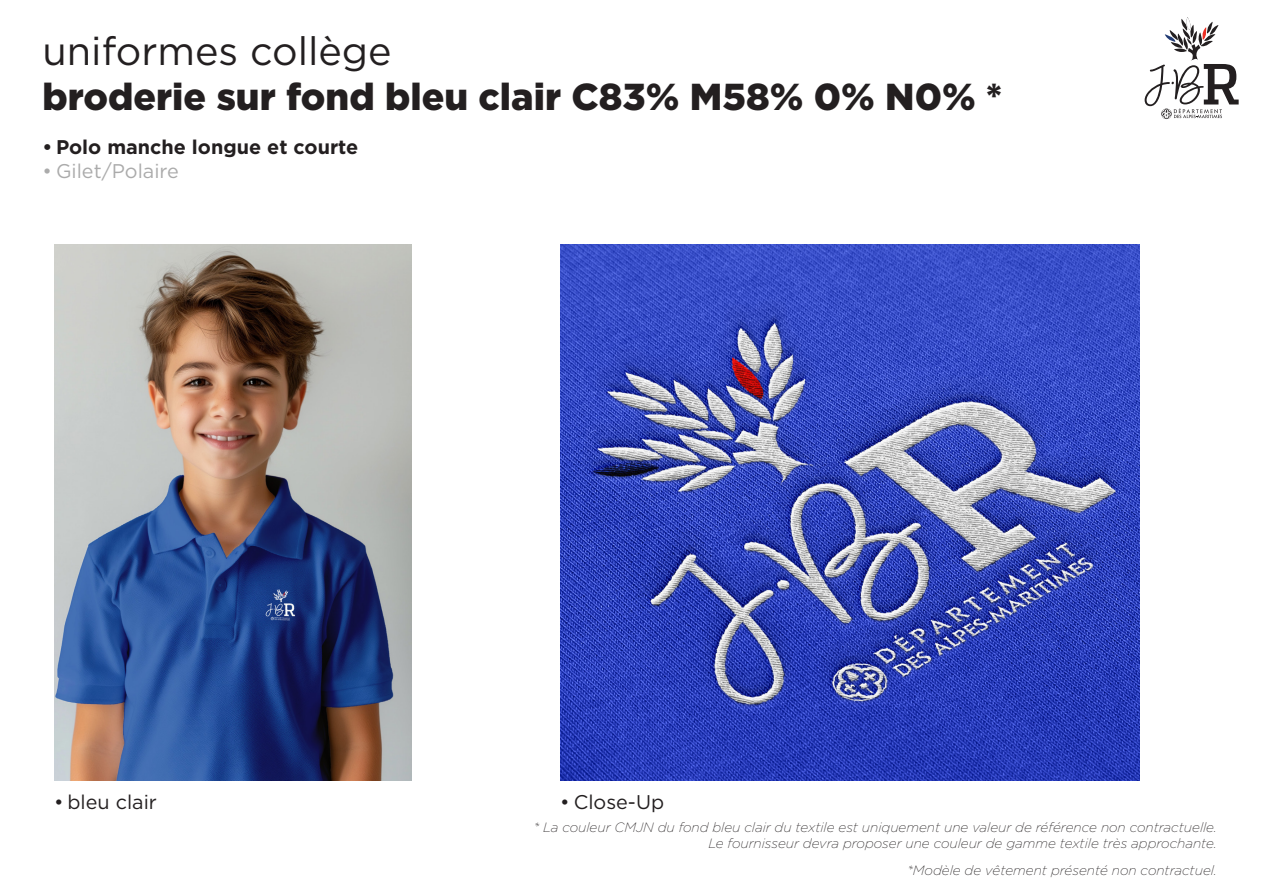
<style>
.page{position:relative;width:1263px;height:893px;background:#fff}
.page>*{position:absolute;margin:0;border:0;box-sizing:border-box;transform-origin:0 0}
.t1{font:39.6px "Gotham";color:#231f20}
.t2{font:900 37.5px "Gotham";color:#231f20}
.t3{font:700 19.8px "Gotham";color:#231f20}
.t4{font:19.8px "Gotham";color:#231f20}
.t5{font:19.8px "Gotham";color:#ababab}
.t6{font:italic 200 13.5px "Gotham";color:#231f20}
</style>
<div class="page">
<img style="left:54px;top:244px;width:357px;height:536px">
<img style="left:560px;top:244px;width:579px;height:536px">
<svg style="left:1144px;top:17px;width:94px;height:102px"></svg>
<p class="t1" style="left:43px;top:26px;width:351px">uniformes collège</p>
<p class="t2" style="left:43px;top:71px;width:961px">broderie sur fond bleu clair C83% M58% 0% N0% *</p>
<p class="t3" style="left:43px;top:134px;width:317px">• Polo manche longue et courte</p>
<p class="t5" style="left:43px;top:158px;width:138px">• Gilet/Polaire</p>
<p class="t4" style="left:54px;top:789px;width:104px">• bleu clair</p>
<p class="t4" style="left:560px;top:789px;width:106px">• Close-Up</p>
<p class="t6" style="left:533px;top:819px;width:685px">* La couleur CMJN du fond bleu clair du textile est uniquement une valeur de référence non contractuelle.</p>
<p class="t6" style="left:708px;top:835px;width:509px">Le fournisseur devra proposer une couleur de gamme textile très approchante.</p>
<p class="t6" style="left:907px;top:862px;width:311px">*Modèle de vêtement présenté non contractuel.</p>
</div>
